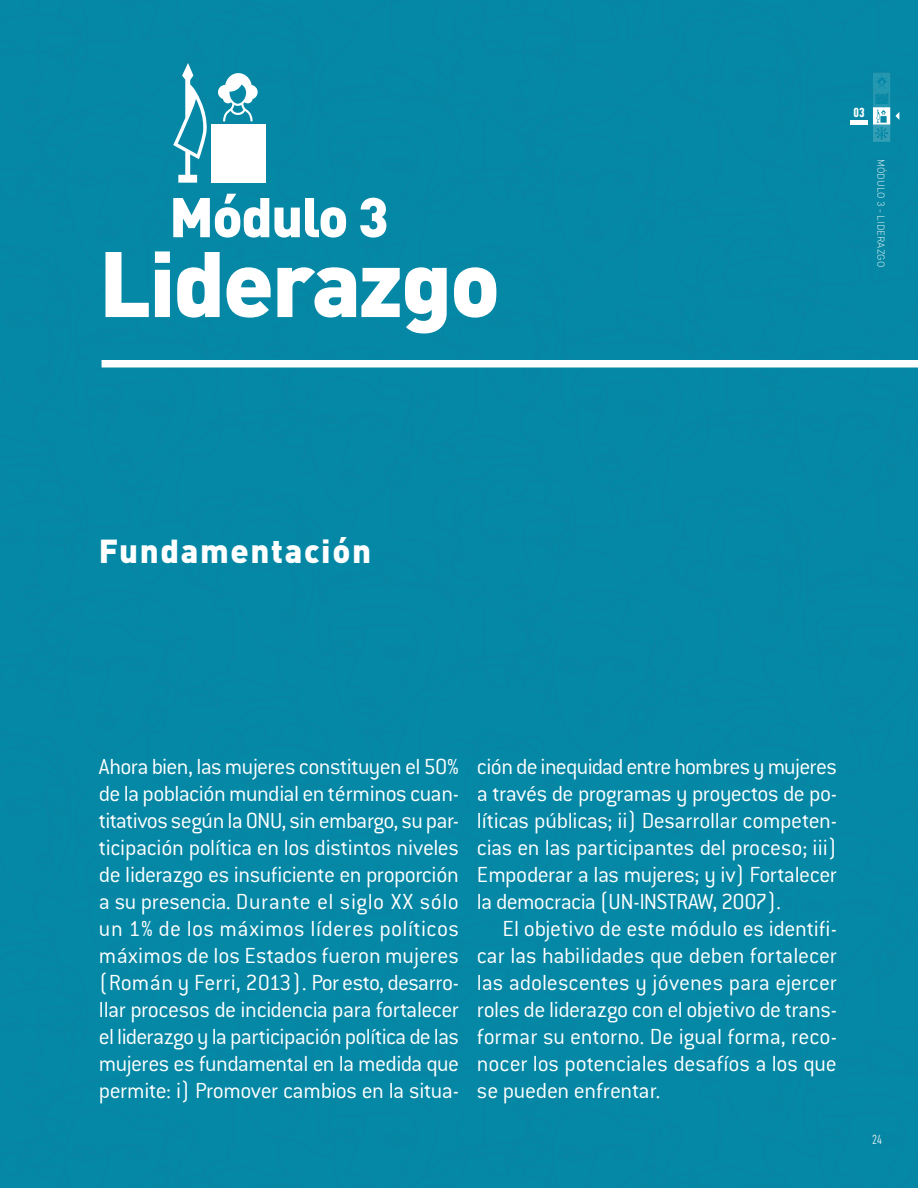
<style>
.page{position:relative;width:918px;height:1188px;background:#fff}
.page>*{position:absolute;margin:0;border:0;box-sizing:border-box;transform-origin:0 0}
.t1{font:900 91.35px "DIN";letter-spacing:-.025em;color:#fff}
.t2{font:900 55.05px "DIN";letter-spacing:-.025em;color:#fff}
.t3{font:900 32.85px "DIN";letter-spacing:.05em;color:#fff}
.t4{font:300 24px/27px "Conduit ITC Std";letter-spacing:-.015em;color:#fff;text-align:justify}
.t5{font:300 condensed 13.5px "DIN Next LT Pro";color:#fff}
.t6{font:700 condensed 13.5px "DIN Next LT Pro";color:#fff}
.t7{font:300 10.5px "DIN Next LT Pro";color:#fff}
</style>
<div class="page">
<div style="left:0;top:0;width:918px;height:934px;background:#0488a6"></div>
<svg style="left:379px;top:644px;width:37px;height:16px"></svg>
<div style="left:129px;top:796px;width:68px;height:33px;background:#0488a6"></div>
<svg style="left:234px;top:906px;width:33px;height:26px"></svg>
<svg style="left:316px;top:770px;width:16px;height:11px"></svg>
<div style="left:180px;top:650px;width:155px;height:71px;background:#0488a6"></div>
<div style="left:363px;top:675px;width:28px;height:110px;background:#0488a6"></div>
<svg style="left:910px;top:442px;width:8px;height:22px"></svg>
<div style="left:859px;top:552px;width:59px;height:34px;background:#0488a6"></div>
<svg style="left:622px;top:401px;width:38px;height:16px"></svg>
<div style="left:372px;top:552px;width:69px;height:34px;background:#0488a6"></div>
<svg style="left:477px;top:663px;width:33px;height:25px"></svg>
<svg style="left:559px;top:526px;width:16px;height:12px"></svg>
<div style="left:423px;top:407px;width:156px;height:69px;background:#0488a6"></div>
<div style="left:607px;top:432px;width:27px;height:109px;background:#0488a6"></div>
<svg style="left:135px;top:400px;width:38px;height:17px"></svg>
<svg style="left:0;top:525px;width:23px;height:15px"></svg>
<svg style="left:0;top:668px;width:23px;height:20px"></svg>
<svg style="left:73px;top:526px;width:16px;height:12px"></svg>
<div style="left:0;top:243px;width:92px;height:235px;background:#0488a6"></div>
<div style="left:120px;top:432px;width:27px;height:109px;background:#0488a6"></div>
<svg style="left:865px;top:157px;width:38px;height:16px"></svg>
<div style="left:615px;top:309px;width:69px;height:33px;background:#0488a6"></div>
<svg style="left:720px;top:419px;width:33px;height:26px"></svg>
<svg style="left:803px;top:283px;width:16px;height:11px"></svg>
<div style="left:666px;top:163px;width:156px;height:69px;background:#0488a6"></div>
<div style="left:850px;top:188px;width:28px;height:110px;background:#0488a6"></div>
<svg style="left:379px;top:157px;width:37px;height:16px"></svg>
<div style="left:129px;top:309px;width:68px;height:33px;background:#0488a6"></div>
<svg style="left:234px;top:419px;width:33px;height:26px"></svg>
<svg style="left:316px;top:283px;width:16px;height:11px"></svg>
<div style="left:363px;top:188px;width:28px;height:110px;background:#0488a6"></div>
<div style="left:372px;top:66px;width:69px;height:33px;background:#0488a6"></div>
<svg style="left:477px;top:176px;width:33px;height:26px"></svg>
<svg style="left:559px;top:40px;width:16px;height:11px"></svg>
<svg style="left:607px;top:0;width:27px;height:55px"></svg>
<svg style="left:0;top:38px;width:23px;height:16px"></svg>
<svg style="left:0;top:181px;width:23px;height:21px"></svg>
<svg style="left:73px;top:40px;width:16px;height:11px"></svg>
<svg style="left:120px;top:0;width:27px;height:55px"></svg>
<div style="left:0;top:934px;width:918px;height:254px;background:#0488a6"></div>
<svg style="left:865px;top:1131px;width:38px;height:17px"></svg>
<div style="left:666px;top:1138px;width:156px;height:50px;background:#0488a6"></div>
<svg style="left:379px;top:1131px;width:37px;height:17px"></svg>
<div style="left:180px;top:1138px;width:155px;height:50px;background:#0488a6"></div>
<div style="left:800px;top:899px;width:80px;height:76px;background:#0488a6"></div>
<div style="left:859px;top:1040px;width:59px;height:33px;background:#0488a6"></div>
<div style="left:314px;top:899px;width:79px;height:76px;background:#0488a6"></div>
<div style="left:372px;top:1040px;width:69px;height:33px;background:#0488a6"></div>
<svg style="left:477px;top:1150px;width:33px;height:26px"></svg>
<svg style="left:559px;top:1014px;width:16px;height:11px"></svg>
<div style="left:423px;top:893px;width:166px;height:70px;background:#0488a6"></div>
<div style="left:596px;top:934px;width:38px;height:95px;background:#0488a6"></div>
<svg style="left:0;top:1013px;width:23px;height:15px"></svg>
<svg style="left:0;top:1155px;width:23px;height:21px"></svg>
<svg style="left:73px;top:1014px;width:16px;height:11px"></svg>
<div style="left:0;top:730px;width:103px;height:235px;background:#0488a6"></div>
<div style="left:109px;top:934px;width:38px;height:95px;background:#0488a6"></div>
<div style="left:102px;top:360px;width:816px;height:8px;background:#fff"></div>
<svg style="left:173px;top:63px;width:162px;height:169px"></svg>
<div style="left:850px;top:120px;width:18px;height:5px;background:#fff"></div>
<svg style="left:859px;top:66px;width:59px;height:76px;background:#1a91ac"></svg>
<h2 class="t2" style="left:169px;top:180px;width:221px">Módulo 3</h2>
<h1 class="t1" style="left:99px;top:223px;width:403px">Liderazgo</h1>
<p class="t6" style="left:854px;top:105px;width:13px">03</p>
<p class="t7" style="left:887px;top:159px;width:110px;rotate:90deg">MÓDULO 3 - LIDERAZGO</p>
<h3 class="t3" style="left:99px;top:530px;width:274px">Fundamentación</h3>
<p class="t4" style="left:99px;top:752px;width:362px">Ahora bien, las mujeres constituyen el 50% de la población mundial en términos cuan&shy;titativos según la ONU, sin embargo, su par&shy;ticipación política en los distintos niveles de liderazgo es insuficiente en proporción a su presencia. Durante el siglo XX sólo un 1% de los máximos líderes políticos máximos de los Estados fueron mujeres (Román y Ferri, 2013). Por esto, desarro&shy;llar procesos de incidencia para fortalecer el liderazgo y la participación política de las mujeres es fundamental en la medida que permite: i) Promover cambios en la situa-</p>
<p class="t4" style="left:477px;top:752px;width:362px">ción de inequidad entre hombres y mujeres a través de programas y proyectos de po&shy;líticas públicas; ii) Desarrollar competen&shy;cias en las participantes del proceso; iii)<br>Empoderar a las mujeres; y iv) Fortalecer la democracia (UN-INSTRAW, 2007).</p>
<p class="t4" style="left:477px;top:914px;width:362px;text-indent:26px">El objetivo de este módulo es identifi&shy;car las habilidades que deben fortalecer las adolescentes y jóvenes para ejercer roles de liderazgo con el objetivo de trans&shy;formar su entorno. De igual forma, reco&shy;nocer los potenciales desafíos a los que se pueden enfrentar.</p>
<p class="t5" style="left:872px;top:1132px;width:12px">24</p>
</div>
